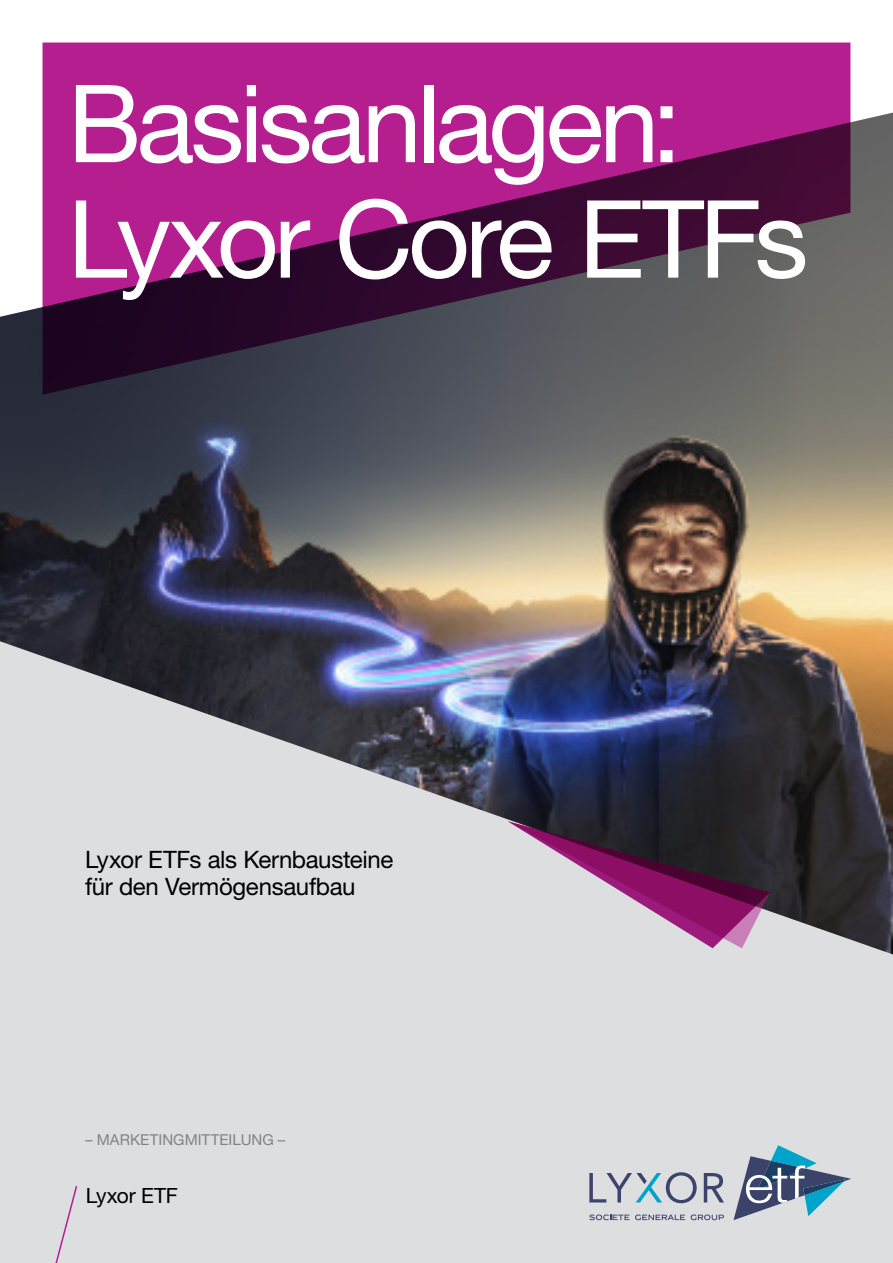
<style>
.page{position:relative;width:893px;height:1263px;background:#fff}
.page>*{position:absolute;margin:0;border:0;box-sizing:border-box;transform-origin:0 0}
.t1{font:108px/115.5px "Helvetica Neue LT Pro";letter-spacing:-.045em;color:#fff}
.t2{font:24px/27px "Helvetica Neue LT Pro";letter-spacing:-.015em;color:#000}
.t3{font:21px "Helvetica Neue LT Pro";letter-spacing:-.01em;color:#000}
.t4{font:15px "Helvetica Neue LT Pro";letter-spacing:.005em;color:#808285}
</style>
<div class="page">
<div style="left:0;top:585px;width:893px;height:678px;background:#dddee0"></div>
<img style="left:0;top:113px;width:893px;height:841px">
<svg style="left:43px;top:43px;width:807px;height:352px;background:#7a2768"></svg>
<svg style="left:508px;top:821px;width:262px;height:127px"></svg>
<svg style="left:55px;top:1186px;width:23px;height:77px"></svg>
<svg style="left:589px;top:1214px;width:96px;height:6px"></svg>
<svg style="left:691px;top:1214px;width:33px;height:6px"></svg>
<svg style="left:704px;top:1173px;width:20px;height:29px"></svg>
<svg style="left:589px;top:1172px;width:108px;height:31px"></svg>
<svg style="left:733px;top:1145px;width:118px;height:75px"></svg>
<h1 class="t1" style="left:68px;top:63px;width:742px">Basisanlagen:<br>Lyxor Core ETFs</h1>
<p class="t2" style="left:85px;top:845px;width:310px">Lyxor ETFs als Kernbausteine für den Vermögensaufbau</p>
<p class="t4" style="left:85px;top:1130px;width:202px">– MARKETINGMITTEILUNG –</p>
<p class="t3" style="left:86px;top:1182px;width:94px">Lyxor ETF</p>
</div>
